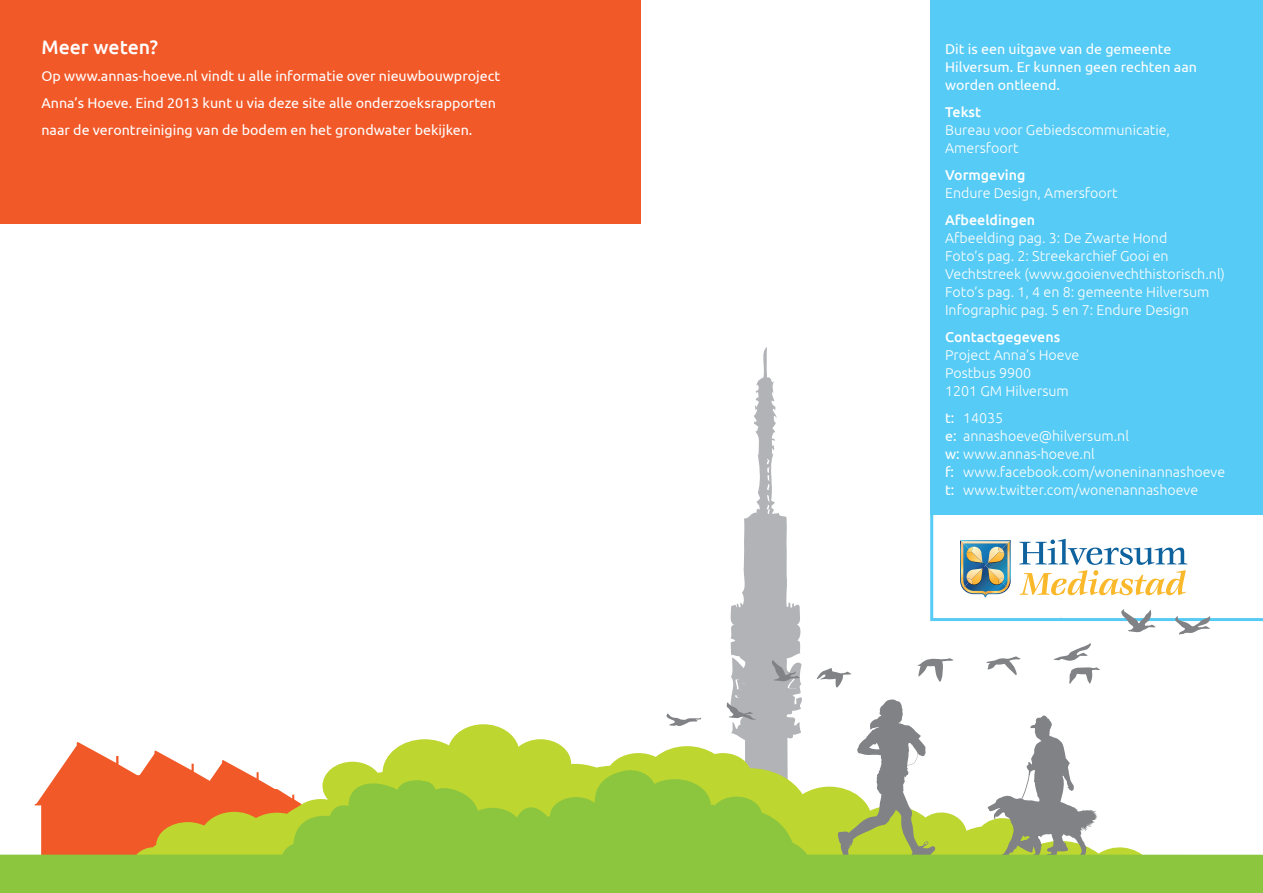
<style>
.page{position:relative;width:1263px;height:893px;background:#fff}
.page>*{position:absolute;margin:0;border:0;box-sizing:border-box;transform-origin:0 0}
.t1{font:500 19.5px "Ubuntu";color:#fff}
.t2{font:300 14.25px/18px "Ubuntu";color:#fff}
.t3{font:14.25px/27px "Ubuntu";color:#fff}
.t4{font:500 14.25px "Ubuntu";color:#fff}
.s1{font-weight:400}
</style>
<div class="page">
<div style="left:0;top:0;width:640px;height:223px;background:#f15929"></div>
<svg style="left:930px;top:514px;width:333px;height:107px"></svg>
<div style="left:930px;top:0;width:333px;height:514px;background:#56cbf5"></div>
<svg style="left:730px;top:347px;width:71px;height:296px"></svg>
<svg style="left:766px;top:457px;width:7px;height:57px"></svg>
<svg style="left:61px;top:742px;width:177px;height:26px"></svg>
<svg style="left:332px;top:724px;width:334px;height:44px"></svg>
<svg style="left:0;top:768px;width:1263px;height:125px;fill:#8bc63e"></svg>
<svg style="left:666px;top:643px;width:491px;height:250px"></svg>
<svg style="left:958px;top:539px;width:305px;height:96px"></svg>
<h1 class="t1" style="left:41px;top:35px;width:118px">Meer weten?</h1>
<p class="t3" style="left:41px;top:62px;width:460px">Op www.annas-hoeve.nl vindt u alle informatie over nieuwbouwproject<br>Anna’s Hoeve. Eind 2013 kunt u via deze site alle onderzoeksrapporten naar de verontreiniging van de bodem en het grondwater bekijken.</p>
<p class="t3" style="left:945px;top:39px;width:253px;line-height:18px">Dit is een uitgave van de gemeente<br>Hilversum. Er kunnen geen rechten aan worden ontleend.</p>
<p class="t4" style="left:945px;top:102px;width:37px">Tekst</p>
<p class="t2" style="left:945px;top:120px;width:226px">Bureau voor Gebiedscommunicatie,<br>Amersfoort</p>
<p class="t4" style="left:945px;top:165px;width:82px">Vormgeving</p>
<p class="t2" style="left:945px;top:183px;width:174px">Endure Design, Amersfoort</p>
<p class="t4" style="left:945px;top:210px;width:92px">Afbeeldingen</p>
<p class="t2" style="left:945px;top:228px;width:281px">Afbeelding pag. 3: De Zwarte Hond<br>Foto’s pag. 2: Streekarchief Gooi en Vechtstreek (www.gooienvechthistorisch.nl)<br>Foto’s pag. 1, 4 en 8: gemeente Hilversum Infographic pag. 5 en 7: Endure Design</p>
<p class="t4" style="left:945px;top:327px;width:117px">Contactgegevens</p>
<p class="t2" style="left:945px;top:345px;width:136px">Project Anna’s Hoeve<br>Postbus 9900<br>1201 GM Hilversum</p>
<p class="t2" style="left:945px;top:408px;width:282px"><span class="s1">t:</span> 14035<br><span class="s1">e:</span> annashoeve@hilversum.nl<br><span class="s1">w:</span> www.annas-hoeve.nl<br><span class="s1">f:</span> www.facebook.com/woneninannashoeve <span class="s1">t:</span> www.twitter.com/wonenannashoeve</p>
</div>
